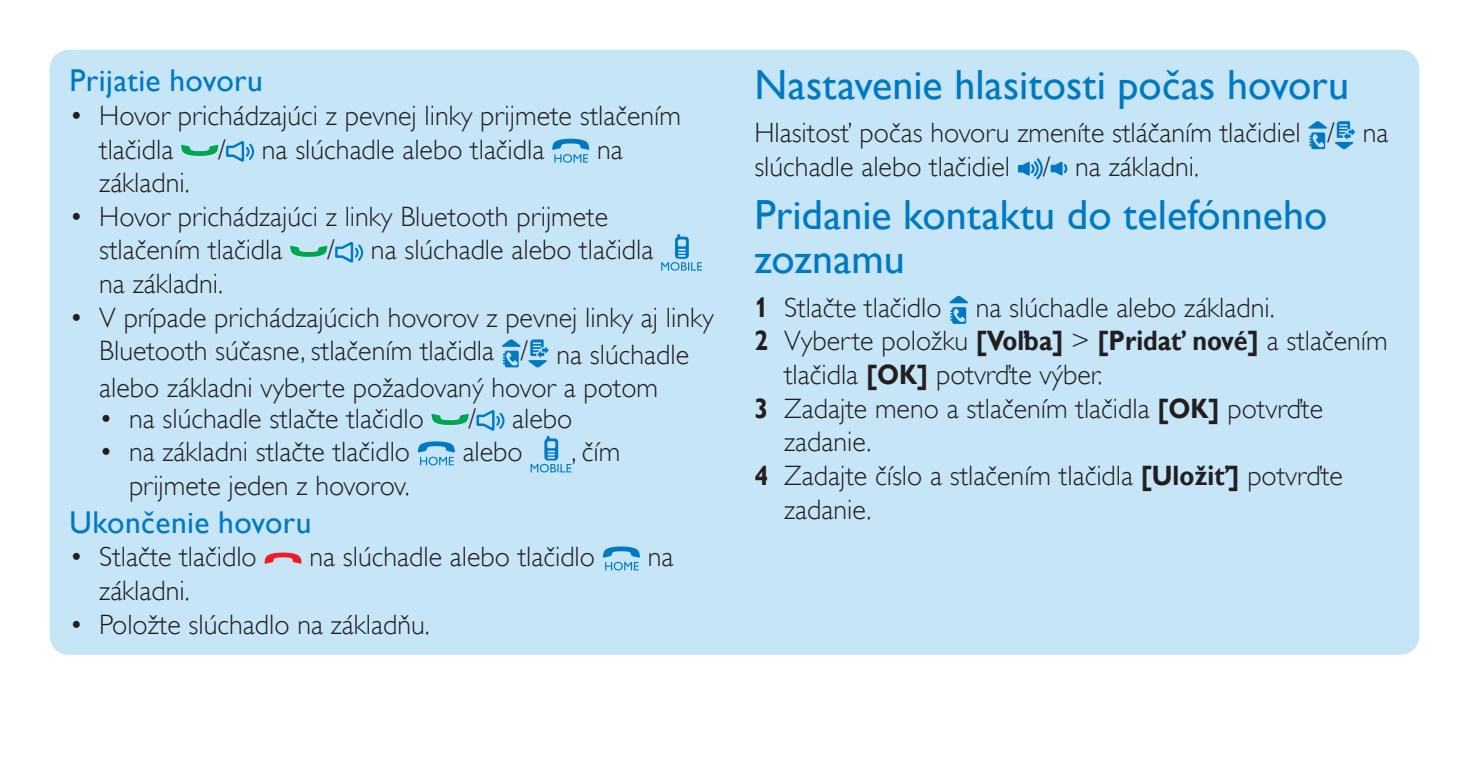
<style>
.page{position:relative;width:1469px;height:782px;background:#fff}
.page>*{position:absolute;margin:0;border:0;box-sizing:border-box;transform-origin:0 0}
.t1{font:42px/43.8px "Gill Sans Alt One WGL";color:#0079c2}
.t2{font:31.5px "Gill Sans Alt One WGL";letter-spacing:.01em;color:#0079c2}
.t3{font:28px/33.6px "Gill Sans Alt One WGL Light";color:#231f20}
.s1{font-family:"Gill Sans Alt One WGL";font-weight:700}
</style>
<div class="page">
<div style="left:50px;top:50px;width:1369px;height:604px;background:#c6e6f8;border-radius:20px"></div>
<svg style="left:181px;top:145px;width:37px;height:11px"></svg>
<svg style="left:226px;top:141px;width:28px;height:21px"></svg>
<svg style="left:552px;top:139px;width:37px;height:24px"></svg>
<svg style="left:290px;top:245px;width:37px;height:12px"></svg>
<svg style="left:335px;top:242px;width:28px;height:20px"></svg>
<svg style="left:661px;top:234px;width:41px;height:37px"></svg>
<svg style="left:502px;top:339px;width:19px;height:28px"></svg>
<svg style="left:528px;top:339px;width:20px;height:28px"></svg>
<svg style="left:431px;top:413px;width:38px;height:12px"></svg>
<svg style="left:476px;top:410px;width:28px;height:20px"></svg>
<svg style="left:418px;top:441px;width:37px;height:24px"></svg>
<svg style="left:530px;top:436px;width:41px;height:36px"></svg>
<svg style="left:264px;top:552px;width:38px;height:11px"></svg>
<svg style="left:603px;top:546px;width:37px;height:24px"></svg>
<svg style="left:1308px;top:121px;width:19px;height:28px"></svg>
<svg style="left:1335px;top:121px;width:20px;height:28px"></svg>
<svg style="left:1017px;top:158px;width:25px;height:21px"></svg>
<svg style="left:1050px;top:161px;width:18px;height:14px"></svg>
<svg style="left:949px;top:296px;width:19px;height:28px"></svg>
<p class="t2" style="left:69px;top:59px;width:195px">Prijatie hovoru</p>
<p class="t3" style="left:99px;top:99px;width:583px;text-indent:-30px">• Hovor prichádzajúci z pevnej linky prijmete stlačením tlačidla</p>
<p class="t3" style="left:218px;top:132px;width:9px">/</p>
<p class="t3" style="left:262px;top:132px;width:284px">na slúchadle alebo tlačidla</p>
<p class="t3" style="left:597px;top:132px;width:27px">na</p>
<p class="t3" style="left:99px;top:166px;width:92px">základni.</p>
<p class="t3" style="left:99px;top:200px;width:510px;text-indent:-30px">• Hovor prichádzajúci z linky Bluetooth prijmete stlačením tlačidla</p>
<p class="t3" style="left:327px;top:233px;width:9px">/</p>
<p class="t3" style="left:371px;top:233px;width:284px">na slúchadle alebo tlačidla</p>
<p class="t3" style="left:99px;top:267px;width:125px">na základni.</p>
<p class="t3" style="left:69px;top:300px;width:646px;text-align:center">• V prípade prichádzajúcich hovorov z pevnej linky aj linky<br>Bluetooth súčasne, stlačením tlačidla / na slúchadle</p>
<p class="t3" style="left:99px;top:371px;width:560px">alebo základni vyberte požadovaný hovor a potom</p>
<p class="t3" style="left:99px;top:401px;width:326px">• na slúchadle stlačte tlačidlo</p>
<p class="t3" style="left:468px;top:401px;width:9px">/</p>
<p class="t3" style="left:512px;top:401px;width:62px">alebo</p>
<p class="t3" style="left:99px;top:435px;width:312px">• na základni stlačte tlačidlo</p>
<p class="t3" style="left:462px;top:435px;width:62px">alebo</p>
<p class="t3" style="left:571px;top:435px;width:51px">, čím</p>
<p class="t3" style="left:129px;top:468px;width:282px">prijmete jeden z hovorov.</p>
<p class="t2" style="left:69px;top:500px;width:244px">Ukončenie hovoru</p>
<p class="t3" style="left:69px;top:540px;width:189px">• Stlačte tlačidlo</p>
<p class="t3" style="left:309px;top:540px;width:287px">na slúchadle alebo tlačidlo</p>
<p class="t3" style="left:647px;top:540px;width:27px">na</p>
<p class="t3" style="left:99px;top:573px;width:92px">základni.</p>
<p class="t3" style="left:69px;top:607px;width:362px">• Položte slúchadlo na základňu.</p>
<h1 class="t1" style="left:754px;top:62px;width:596px">Nastavenie hlasitosti počas hovoru</h1>
<p class="t3" style="left:754px;top:116px;width:635px">Hlasitosť počas hovoru zmeníte stláčaním tlačidiel / na slúchadle alebo tlačidiel / na základni.</p>
<h1 class="t1" style="left:754px;top:193px;width:574px">Pridanie kontaktu do telefónneho zoznamu</h1>
<p class="t3" style="left:754px;top:290px;width:522px"><span class="s1">1</span> Stlačte tlačidlo na slúchadle alebo základni.</p>
<p class="t3" style="left:754px;top:324px;width:635px"><span class="s1">2</span> Vyberte položku <span class="s1">[Voľba]</span> &gt; <span class="s1">[Pridať nové]</span> a stlačením</p>
<p class="t3" style="left:784px;top:358px;width:320px">tlačidla <span class="s1">[OK]</span> potvrďte výber.</p>
<p class="t3" style="left:754px;top:391px;width:570px"><span class="s1">3</span> Zadajte meno a stlačením tlačidla <span class="s1">[OK]</span> potvrďte</p>
<p class="t3" style="left:784px;top:425px;width:89px">zadanie.</p>
<p class="t3" style="left:754px;top:458px;width:590px"><span class="s1">4</span> Zadajte číslo a stlačením tlačidla <span class="s1">[Uložiť]</span> potvrďte</p>
<p class="t3" style="left:784px;top:492px;width:89px">zadanie.</p>
</div>
